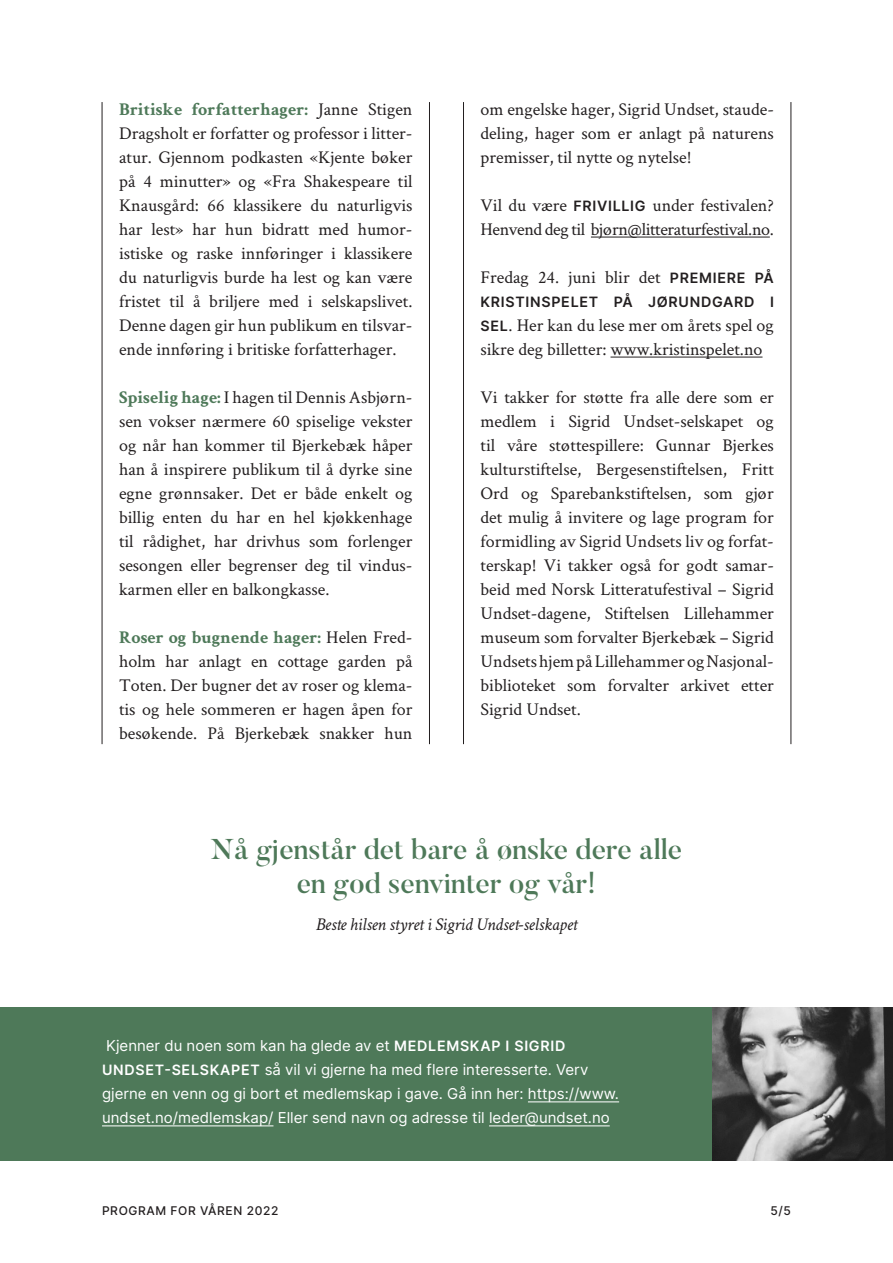
<style>
.page{position:relative;width:893px;height:1263px;background:#fff}
.page>*{position:absolute;margin:0;border:0;box-sizing:border-box;transform-origin:0 0}
.t1{font:500 28.5px/34.2px "Butler";color:#4e7959;text-align:center}
.t2{font:18px/24px "Crimson Text";color:#231f20;text-align:justify}
.t3{font:18px/24px "Crimson Text";letter-spacing:-.02em;color:#231f20}
.t4{font:italic 18px "Crimson Text";letter-spacing:-.02em;color:#231f20}
.t5{font:15px/24px "Inter";color:#fff}
.t6{font:600 14.25px "Inter";letter-spacing:.05em;color:#231f20}
.t7{font:500 12px "Inter";letter-spacing:.05em;color:#231f20}
.s1{font-weight:700;color:#4e7959}
.s2{font-family:"Inter";font-weight:600;font-size:14.25px}
.s3{font-weight:600;font-size:14.25px}
</style>
<div class="page">
<hr style="left:102px;top:102px;width:1px;height:642px;background:#231f20">
<hr style="left:429px;top:102px;width:1px;height:642px;background:#231f20">
<hr style="left:463px;top:102px;width:1px;height:642px;background:#231f20">
<hr style="left:791px;top:102px;width:1px;height:642px;background:#231f20">
<hr style="left:591px;top:237px;width:179px;height:1px;background:#231f20">
<hr style="left:610px;top:357px;width:152px;height:1px;background:#231f20">
<div style="left:0;top:1008px;width:712px;height:153px;background:#4e7959"></div>
<hr style="left:528px;top:1101px;width:91px;height:1px;background:#fff">
<hr style="left:102px;top:1125px;width:171px;height:1px;background:#fff">
<hr style="left:489px;top:1125px;width:121px;height:1px;background:#fff">
<img style="left:712px;top:1008px;width:181px;height:153px">
<p class="t2" style="left:119px;top:96px;width:295px"><span class="s1">Britiske forfatterhager:</span> Janne Stigen Dragsholt er forfatter og professor i litter&shy;atur. Gjennom podkasten «Kjente bøker på 4 minutter» og «Fra Shakespeare til Knausgård: 66 klassikere du naturligvis har lest» har hun bidratt med humor&shy;istiske og raske innføringer i klassikere du naturligvis burde ha lest og kan være fristet til å briljere med i selskapslivet.<br>Denne dagen gir hun publikum en tilsvar&shy;ende innføring i britiske forfatterhager.</p>
<p class="t2" style="left:119px;top:384px;width:295px"><span class="s1">Spiselig hage:</span> I hagen til Dennis Asbjørn&shy;sen vokser nærmere 60 spiselige vekster og når han kommer til Bjerkebæk håper han å inspirere publikum til å dyrke sine egne grønnsaker. Det er både enkelt og billig enten du har en hel kjøkkenhage til rådighet, har drivhus som forlenger sesongen eller begrenser deg til vindus&shy;karmen eller en balkongkasse.</p>
<p class="t2" style="left:119px;top:624px;width:295px"><span class="s1">Roser og bugnende hager:</span> Helen Fred&shy;holm har anlagt en cottage garden på Toten. Der bugner det av roser og klema&shy;tis og hele sommeren er hagen åpen for besøkende. På Bjerkebæk snakker hun</p>
<p class="t2" style="left:480px;top:96px;width:295px">om engelske hager, Sigrid Undset, staude&shy;deling, hager som er anlagt på naturens premisser, til nytte og nytelse!</p>
<p class="t3" style="left:480px;top:192px;width:295px">Vil du være <span class="s2">FRIVILLIG</span> under festivalen?<br>Henvend deg til bjørn@litteraturfestival.no.</p>
<p class="t2" style="left:480px;top:264px;width:295px">Fredag 24. juni blir det <span class="s2">PREMIERE PÅ</span></p>
<p class="t6" style="left:480px;top:291px;width:295px">KRISTINSPELET PÅ JØRUNDGARD I</p>
<p class="t2" style="left:480px;top:312px;width:295px"><span class="s2">SEL</span>. Her kan du lese mer om årets spel og sikre deg billetter: www.kristinspelet.no</p>
<p class="t2" style="left:480px;top:384px;width:295px">Vi takker for støtte fra alle dere som er medlem i Sigrid Undset-selskapet og til våre støttespillere: Gunnar Bjerkes kulturstiftelse, Bergesenstiftelsen, Fritt Ord og Sparebankstiftelsen, som gjør det mulig å invitere og lage program for formidling av Sigrid Undsets liv og forfat&shy;terskap! Vi takker også for godt samar&shy;beid med Norsk Litteratufestival – Sigrid Undset-dagene, Stiftelsen Lillehammer museum som forvalter Bjerkebæk – Sigrid Undsets hjem på Lillehammer og Nasjonal&shy;biblioteket som forvalter arkivet etter Sigrid Undset.</p>
<h1 class="t1" style="left:211px;top:832px;width:473px">Nå gjenstår det bare å ønske dere alle en god senvinter og vår!</h1>
<p class="t4" style="left:316px;top:914px;width:263px">Beste hilsen styret i Sigrid Undset-selskapet</p>
<p class="t5" style="left:102px;top:1033px;width:519px">Kjenner du noen som kan ha glede av et <span class="s3">MEDLEMSKAP I SIGRID UNDSET-SELSKAPET</span> så vil vi gjerne ha med flere interesserte. Verv gjerne en venn og gi bort et medlemskap i gave. Gå inn her: https://www. undset.no/medlemskap/ Eller send navn og adresse til leder@undset.no</p>
<p class="t7" style="left:102px;top:1202px;width:178px">PROGRAM FOR VÅREN 2022</p>
<p class="t7" style="left:770px;top:1202px;width:22px">5/5</p>
</div>
